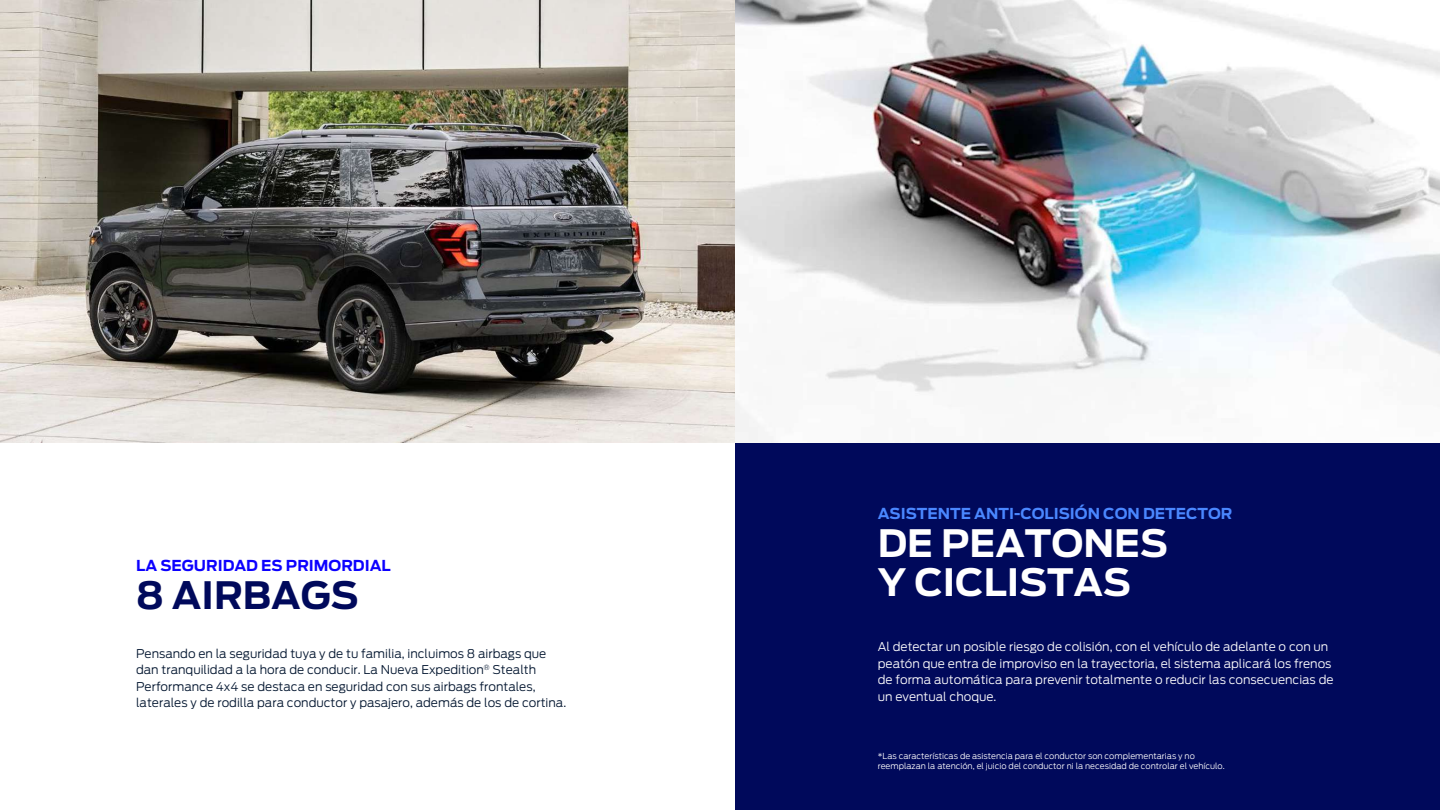
<style>
.page{position:relative;width:1440px;height:810px;background:#fff}
.page>*{position:absolute;margin:0;border:0;box-sizing:border-box;transform-origin:0 0}
.t1{font:700 37.5px/39px "Ford Antenna";color:#fff}
.t2{font:700 37.5px "Ford Antenna";color:#00095b}
.t3{font:700 15px "Ford Antenna";color:#4a87ff}
.t4{font:700 15px "Ford Antenna";color:#0c00ff}
.t5{font:300 12px/16.5px "Ford Antenna";color:#00142e}
.t6{font:300 12px/16.5px "Ford Antenna";color:#fff}
.t7{font:300 8.25px/9.9px "Ford Antenna";color:#fff}
</style>
<div class="page">
<div style="left:735px;top:442px;width:705px;height:368px;background:#00095b"></div>
<img style="left:0;top:0;width:1440px;height:442px">
<p class="t4" style="left:136px;top:552px;width:256px">LA SEGURIDAD ES PRIMORDIAL</p>
<h1 class="t2" style="left:136px;top:561px;width:224px">8 AIRBAGS</h1>
<p class="t3" style="left:878px;top:500px;width:356px">ASISTENTE ANTI-COLISIÓN CON DETECTOR</p>
<h1 class="t1" style="left:878px;top:520px;width:292px">DE PEATONES<br>Y CICLISTAS</h1>
<p class="t5" style="left:136px;top:644px;width:432px">Pensando en la seguridad tuya y de tu familia, incluimos 8 airbags que dan tranquilidad a la hora de conducir. La Nueva Expedition<sup>®</sup> Stealth Performance 4x4 se destaca en seguridad con sus airbags frontales, laterales y de rodilla para conductor y pasajero, además de los de cortina.</p>
<p class="t6" style="left:878px;top:637px;width:457px">Al detectar un posible riesgo de colisión, con el vehículo de adelante o con un peatón que entra de improviso en la trayectoria, el sistema aplicará los frenos de forma automática para prevenir totalmente o reducir las consecuencias de un eventual choque.</p>
<p class="t7" style="left:878px;top:750px;width:349px">*Las características de asistencia para el conductor son complementarias y no reemplazan la atención, el juicio del conductor ni la necesidad de controlar el vehículo.</p>
</div>
